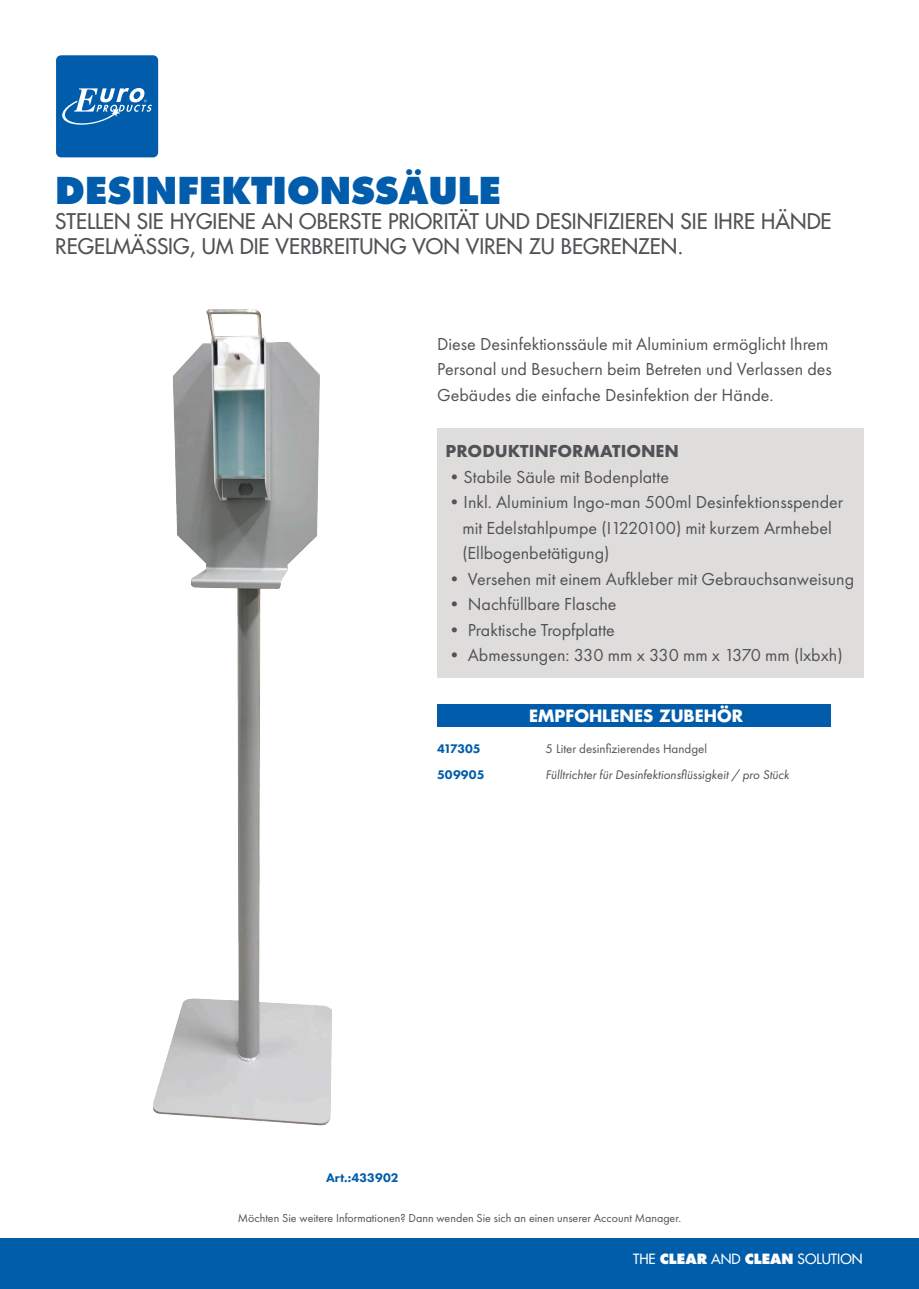
<style>
.page{position:relative;width:919px;height:1289px;background:#fff}
.page>*{position:absolute;margin:0;border:0;box-sizing:border-box;transform-origin:0 0}
.t1{font:800 36px "Futura Std";color:#015dab}
.t2{font:500 21px/25.2px "Futura Std";color:#515256}
.t3{font:18px/25.5px "Futura PT";color:#515256}
.t4{font:700 18px "Futura PT";color:#515256}
.t5{font:700 16.5px "Futura Std";color:#fff}
.t6{font:500 13.8px "Futura Std";color:#fff}
.t7{font:italic 12.9px "Futura PT";color:#515256}
.t8{font:12.9px "Futura PT";color:#515256}
.t9{font:800 12.9px "Futura PT";color:#015dab}
.t10{font:12px "Futura PT";color:#515256}
.s1{font-weight:800}
</style>
<div class="page">
<div style="left:0;top:1238px;width:918px;height:50px;background:#005daa"></div>
<div style="left:437px;top:427px;width:426px;height:250px;background:#dedddc"></div>
<div style="left:56px;top:55px;width:102px;height:102px;background:#015dab;border-radius:5px"></div>
<svg style="left:62px;top:88px;width:90px;height:37px"></svg>
<div style="left:437px;top:704px;width:393px;height:22px;background:#015dab"></div>
<img style="left:153px;top:309px;width:179px;height:817px">
<p class="t1" style="left:55px;top:167px;width:447px">DESINFEKTIONSSÄULE</p>
<p class="t2" style="left:55px;top:209px;width:777px">STELLEN SIE HYGIENE AN OBERSTE PRIORITÄT UND DESINFIZIEREN SIE IHRE HÄNDE<br>REGELMÄSSIG, UM DIE VERBREITUNG VON VIREN ZU BEGRENZEN.</p>
<p class="t3" style="left:437px;top:331px;width:396px">Diese Desinfektionssäule mit Aluminium ermöglicht Ihrem<br>Personal und Besuchern beim Betreten und Verlassen des<br>Gebäudes die einfache Desinfektion der Hände.</p>
<p class="t4" style="left:445px;top:439px;width:235px">PRODUKTINFORMATIONEN</p>
<p class="t3" style="left:445px;top:464px;width:225px">•Stabile Säule mit Bodenplatte</p>
<p class="t3" style="left:462px;top:489px;width:382px;text-indent:-17px">•Inkl. Aluminium Ingo-man 500ml Desinfektionsspender mit Edelstahlpumpe (I1220100) mit kurzem Armhebel (Ellbogenbetätigung)</p>
<p class="t3" style="left:445px;top:566px;width:410px">• Versehen mit einem Aufkleber mit Gebrauchsanweisung</p>
<p class="t3" style="left:445px;top:591px;width:172px">• Nachfüllbare Flasche</p>
<p class="t3" style="left:445px;top:617px;width:171px">• Praktische Tropfplatte</p>
<p class="t3" style="left:445px;top:642px;width:398px">• Abmessungen: 330 mm x 330 mm x 1370 mm (lxbxh)</p>
<p class="t9" style="left:437px;top:740px;width:45px">417305</p>
<p class="t9" style="left:437px;top:767px;width:49px">509905</p>
<p class="t5" style="left:529px;top:705px;width:215px">EMPFOHLENES ZUBEHÖR</p>
<p class="t8" style="left:545px;top:741px;width:163px">5 Liter desinfizierendes Handgel</p>
<p class="t7" style="left:545px;top:767px;width:245px">Fülltrichter für Desinfektionsflüssigkeit / pro Stück</p>
<p class="t9" style="left:326px;top:1169px;width:74px">Art.:433902</p>
<p class="t10" style="left:238px;top:1210px;width:445px">Möchten Sie weitere Informationen? Dann wenden Sie sich an einen unserer Account Manager.</p>
<p class="t6" style="left:633px;top:1249px;width:231px">THE <span class="s1">CLEAR</span> AND <span class="s1">CLEAN</span> SOLUTION</p>
</div>
